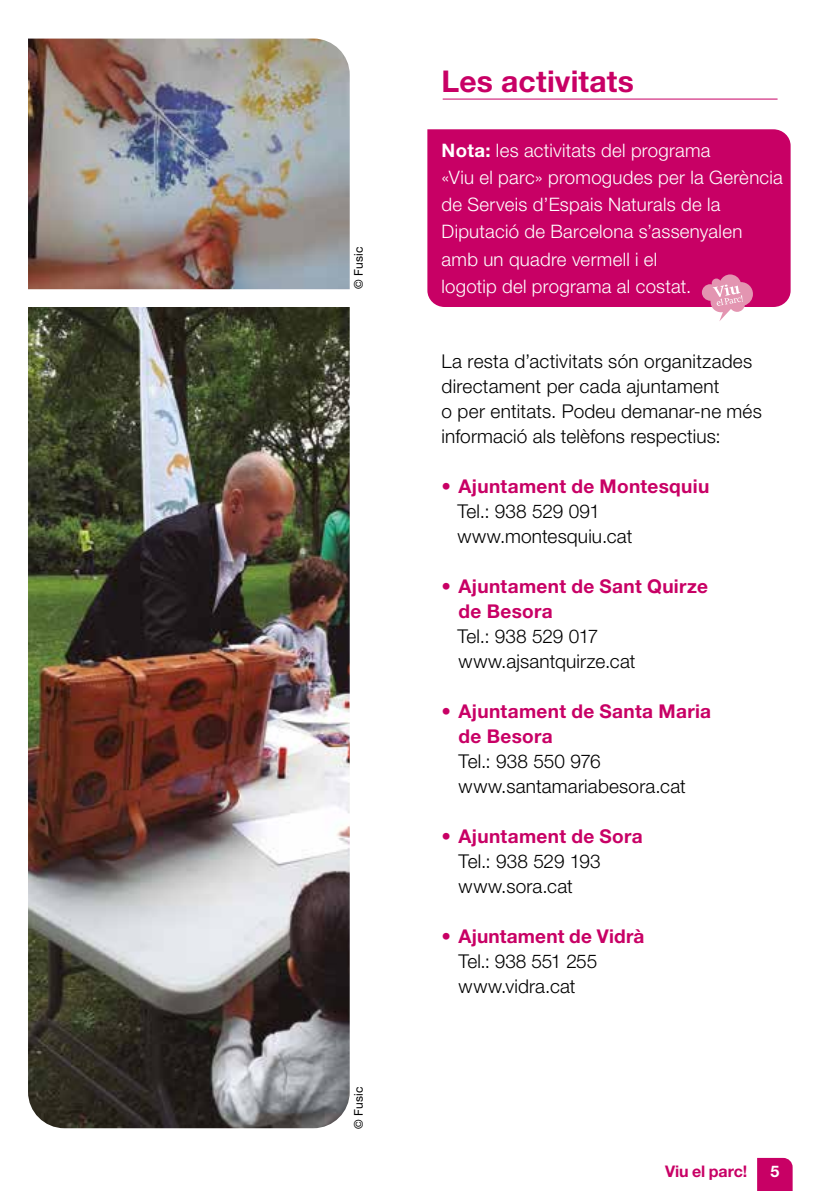
<style>
.page{position:relative;width:840px;height:1191px;background:#fff}
.page>*{position:absolute;margin:0;border:0;box-sizing:border-box;transform-origin:0 0}
.t1{font:700 30px "Helvetica Neue LT Std";letter-spacing:.005em;color:#c80065}
.t2{font:300 19px/25px "Helvetica Neue LT Std";letter-spacing:.01em;color:#000}
.t3{font:700 19px/25px "Helvetica Neue LT Std";letter-spacing:.015em;color:#c80065}
.t4{font:300 18.6px/27.2px "Helvetica Neue LT Std";letter-spacing:.015em;color:#fff}
.t5{font:700 16px "Helvetica Neue LT Std";letter-spacing:-.01em;color:#c80065}
.t6{font:700 16px "Helvetica Neue LT Std";color:#fff}
.t7{font:12px "Helvetica Neue LT Std";letter-spacing:.025em;color:#000}
.s1{font-weight:700}
.s2{color:#c80065}
.s3{font-weight:700;color:#c80065}
</style>
<div class="page">
<svg style="left:757px;top:1157px;width:35px;height:34px"></svg>
<div style="left:427px;top:129px;width:363px;height:178px;background:#c80065"></div>
<svg style="left:701px;top:274px;width:51px;height:47px"></svg>
<hr style="left:442px;top:99px;width:335px;height:1px;background:#c80065">
<img style="left:28px;top:39px;width:321px;height:250px">
<img style="left:28px;top:307px;width:321px;height:821px">
<p class="t7" style="left:351px;top:289px;width:44px;rotate:-90deg">© Fusic</p>
<p class="t7" style="left:351px;top:1128px;width:44px;rotate:-90deg">© Fusic</p>
<h1 class="t1" style="left:441px;top:63px;width:194px">Les activitats</h1>
<p class="t4" style="left:441px;top:136px;width:342px"><span class="s1">Nota:</span> les activitats del programa<br>«Viu el parc» promogudes per la Gerència de Serveis d’Espais Naturals de la Diputació de Barcelona s’assenyalen amb un quadre vermell i el<br>logotip del programa al costat.</p>
<p class="t2" style="left:441px;top:348px;width:321px">La resta d’activitats són organitzades directament per cada ajuntament<br>o per entitats. Podeu demanar-ne més informació als telèfons respectius:</p>
<p class="t2" style="left:457px;top:473px;width:253px;text-indent:-16px"><span class="s2">•</span> <span class="s3">Ajuntament de Montesquiu<br></span>Tel.: 938 529 091 www.montesquiu.cat</p>
<p class="t3" style="left:458px;top:573px;width:251px;text-indent:-17px">• Ajuntament de Sant Quirze de Besora</p>
<p class="t2" style="left:457px;top:623px;width:179px">Tel.: 938 529 017 www.ajsantquirze.cat</p>
<p class="t3" style="left:458px;top:698px;width:254px;text-indent:-17px">• Ajuntament de Santa Maria de Besora</p>
<p class="t2" style="left:458px;top:748px;width:229px">Tel.: 938 550 976 www.santamariabesora.cat</p>
<p class="t3" style="left:441px;top:823px;width:203px">• Ajuntament de Sora</p>
<p class="t2" style="left:458px;top:848px;width:143px">Tel.: 938 529 193 www.sora.cat</p>
<p class="t3" style="left:441px;top:923px;width:204px">• Ajuntament de Vidrà</p>
<p class="t2" style="left:458px;top:948px;width:140px">Tel.: 938 551 255 www.vidra.cat</p>
<p class="t5" style="left:664px;top:1161px;width:83px">Viu el parc!</p>
<p class="t6" style="left:770px;top:1161px;width:10px">5</p>
</div>
